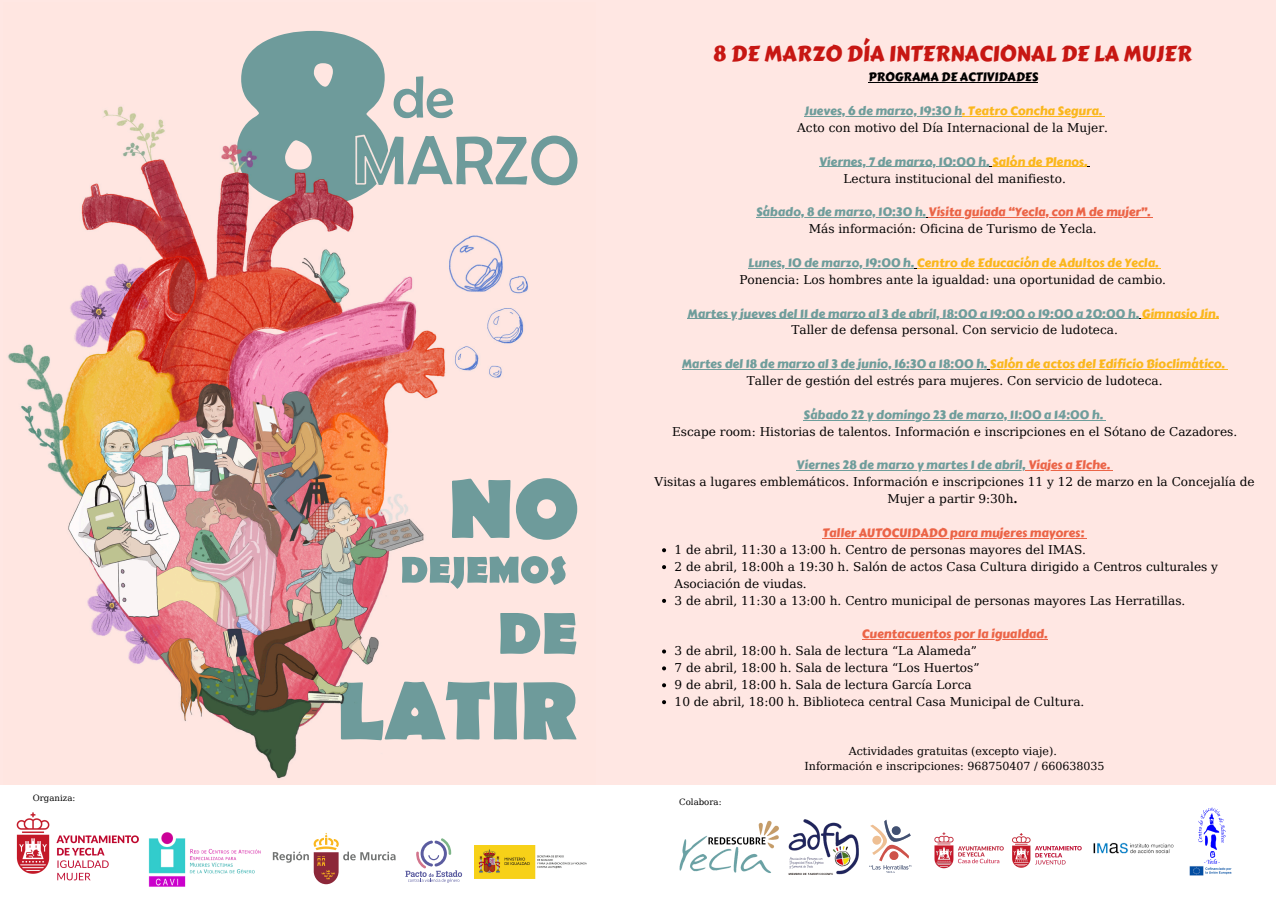
<style>
.page{position:relative;width:1276px;height:907px;background:#ffe7e3}
.page>*{position:absolute;margin:0;border:0;box-sizing:border-box;transform-origin:0 0}
.t1{font:21.4px "Carter One";color:#c71713}
.t2{font:12.1px/16.9px "DejaVu Serif";color:#000;text-align:center}
.t3{font:12.1px/16.9px "Carter One";color:#6f9d9b;text-align:center}
.t4{font:12.1px "Carter One";color:#eb6447}
.t5{font:12.1px "Carter One";color:#000}
.t6{font:11px/15.3px "DejaVu Serif";color:#000;text-align:center}
.t7{font:8.6px "DejaVu Serif";color:#000}
.s1{color:#fab71d}
.s2{font-family:"Carter One";color:#6f9d9b}
.s3{font-family:"Carter One";color:#fab71d}
.s4{color:#6f9d9b}
.s5{font-family:"DejaVu Serif";color:#000}
.s6{color:#eb6447}
.s7{font-weight:700}
</style>
<div class="page">
<img style="left:8px;top:30px;width:570px;height:749px">
<img style="left:237px;top:31px;width:151px;height:175px">
<img style="left:356px;top:136px;width:213px;height:49px">
<img style="left:393px;top:76px;width:60px;height:42px">
<img style="left:341px;top:681px;width:235px;height:59px">
<img style="left:452px;top:478px;width:125px;height:62px">
<img style="left:500px;top:613px;width:76px;height:41px">
<img style="left:402px;top:556px;width:160px;height:27px">
<div style="left:0;top:785px;width:1276px;height:122px;background:#fff"></div>
<img style="left:16px;top:812px;width:123px;height:69px">
<svg style="left:405px;top:838px;width:57px;height:45px"></svg>
<svg style="left:273px;top:833px;width:123px;height:51px"></svg>
<img style="left:474px;top:846px;width:113px;height:32px">
<img style="left:149px;top:832px;width:112px;height:55px">
<img style="left:789px;top:820px;width:69px;height:54px">
<img style="left:1189px;top:807px;width:43px;height:69px">
<svg style="left:869px;top:819px;width:43px;height:54px"></svg>
<img style="left:1093px;top:842px;width:81px;height:12px">
<img style="left:679px;top:820px;width:100px;height:53px">
<img style="left:934px;top:832px;width:69px;height:37px">
<img style="left:1003px;top:833px;width:79px;height:35px">
<hr style="left:868px;top:82px;width:170px;height:1px;background:#000">
<hr style="left:804px;top:116px;width:158px;height:1px;background:#6f9d9b">
<hr style="left:962px;top:116px;width:140px;height:1px;background:#fab71d">
<hr style="left:819px;top:166px;width:170px;height:1px;background:#6f9d9b">
<hr style="left:992px;top:166px;width:95px;height:1px;background:#fab71d">
<hr style="left:756px;top:217px;width:170px;height:1px;background:#6f9d9b">
<hr style="left:928px;top:217px;width:222px;height:1px;background:#eb6447">
<hr style="left:748px;top:268px;width:166px;height:1px;background:#6f9d9b">
<hr style="left:917px;top:268px;width:241px;height:1px;background:#fab71d">
<hr style="left:687px;top:318px;width:452px;height:1px;background:#6f9d9b">
<hr style="left:1141px;top:318px;width:78px;height:1px;background:#fab71d">
<hr style="left:682px;top:369px;width:305px;height:1px;background:#6f9d9b">
<hr style="left:990px;top:369px;width:235px;height:1px;background:#fab71d">
<hr style="left:803px;top:420px;width:300px;height:1px;background:#6f9d9b">
<hr style="left:797px;top:470px;width:229px;height:1px;background:#6f9d9b">
<hr style="left:1026px;top:470px;width:84px;height:1px;background:#eb6447">
<hr style="left:822px;top:538px;width:262px;height:1px;background:#eb6447">
<svg style="left:662px;top:548px;width:4px;height:4px"></svg>
<svg style="left:662px;top:565px;width:4px;height:4px"></svg>
<svg style="left:662px;top:599px;width:4px;height:4px"></svg>
<hr style="left:862px;top:639px;width:185px;height:1px;background:#eb6447">
<svg style="left:662px;top:649px;width:4px;height:4px"></svg>
<svg style="left:662px;top:666px;width:4px;height:4px"></svg>
<svg style="left:662px;top:683px;width:4px;height:4px"></svg>
<svg style="left:662px;top:700px;width:4px;height:4px"></svg>
<p class="t1" style="left:713px;top:37px;width:480px">8 DE MARZO DÍA INTERNACIONAL DE LA MUJER</p>
<p class="t5" style="left:868px;top:68px;width:171px">PROGRAMA DE ACTIVIDADES</p>
<p class="t3" style="left:804px;top:102px;width:299px">Jueves, 6 de marzo, 19:30 h<span class="s1">. Teatro Concha Segura.</span></p>
<p class="t2" style="left:797px;top:119px;width:312px">Acto con motivo del Día Internacional de la Mujer.</p>
<p class="t2" style="left:819px;top:153px;width:270px"><span class="s2">Viernes, 7 de marzo, 10:00 h.</span> <span class="s3">Salón de Plenos.<br></span>Lectura institucional del manifiesto.</p>
<h1 class="t4" style="left:756px;top:203px;width:396px"><span class="s4">Sábado, 8 de marzo, 10:30 h.</span> Visita guiada “Yecla, con M de mujer”.</h1>
<h2 class="t2" style="left:809px;top:220px;width:290px">Más información: Oficina de Turismo de Yecla.</h2>
<h2 class="t2" style="left:739px;top:254px;width:428px"><span class="s2">Lunes, 10 de marzo, 19:00 h.</span> <span class="s3">Centro de Educación de Adultos de Yecla.<br></span>Ponencia: Los hombres ante la igualdad: una oportunidad de cambio.</h2>
<h2 class="t3" style="left:687px;top:305px;width:533px">Martes y jueves del 11 de marzo al 3 de abril, 18:00 a 19:00 o 19:00 a 20:00 h. <span class="s1">Gimnasio Jin.<br></span><span class="s5">Taller de defensa personal. Con servicio de ludoteca.</span></h2>
<h2 class="t2" style="left:682px;top:355px;width:545px"><span class="s2">Martes del 18 de marzo al 3 de junio, 16:30 a 18:00 h.</span> <span class="s3">Salón de actos del Edificio Bioclimático.<br></span>Taller de gestión del estrés para mujeres. Con servicio de ludoteca.</h2>
<h2 class="t2" style="left:672px;top:406px;width:567px"><span class="s2">Sábado 22 y domingo 23 de marzo, 11:00 a 14:00 h.<br></span>Escape room: Historias de talentos. Información e inscripciones en el Sótano de Cazadores.</h2>
<h2 class="t3" style="left:797px;top:457px;width:315px">Viernes 28 de marzo y martes 1 de abril, <span class="s6">Viajes a Elche.</span></h2>
<h2 class="t2" style="left:654px;top:474px;width:602px">Visitas a lugares emblemáticos. Información e inscripciones 11 y 12 de marzo en la Concejalía de<br>Mujer a partir 9:30h<span class="s7">.</span></h2>
<h2 class="t4" style="left:822px;top:523px;width:263px">Taller AUTOCUIDADO para mujeres mayores:</h2>
<h2 class="t2" style="left:674px;top:541px;width:413px">1 de abril, 11:30 a 13:00 h. Centro de personas mayores del IMAS.</h2>
<p class="t2" style="left:674px;top:558px;width:545px;text-align:left">2 de abril, 18:00h a 19:30 h. Salón de actos Casa Cultura dirigido a Centros culturales y<br>Asociación de viudas.</p>
<p class="t2" style="left:674px;top:592px;width:512px">3 de abril, 11:30 a 13:00 h. Centro municipal de personas mayores Las Herratillas.</p>
<p class="t4" style="left:862px;top:625px;width:187px">Cuentacuentos por la igualdad.</p>
<h2 class="t2" style="left:674px;top:642px;width:304px">3 de abril, 18:00 h. Sala de lectura “La Alameda”</h2>
<p class="t2" style="left:674px;top:659px;width:306px">7 de abril, 18:00 h. Sala de lectura “Los Huertos”</p>
<p class="t2" style="left:674px;top:676px;width:299px">9 de abril, 18:00 h. Sala de lectura García Lorca</p>
<p class="t2" style="left:674px;top:693px;width:411px">10 de abril, 18:00 h. Biblioteca central Casa Municipal de Cultura.</p>
<p class="t6" style="left:804px;top:743px;width:302px">Actividades gratuitas (excepto viaje).<br>Información e inscripciones: 968750407 / 660638035</p>
<h2 class="t7" style="left:33px;top:792px;width:44px">Organiza:</h2>
<p class="t7" style="left:679px;top:797px;width:44px">Colabora:</p>
</div>
